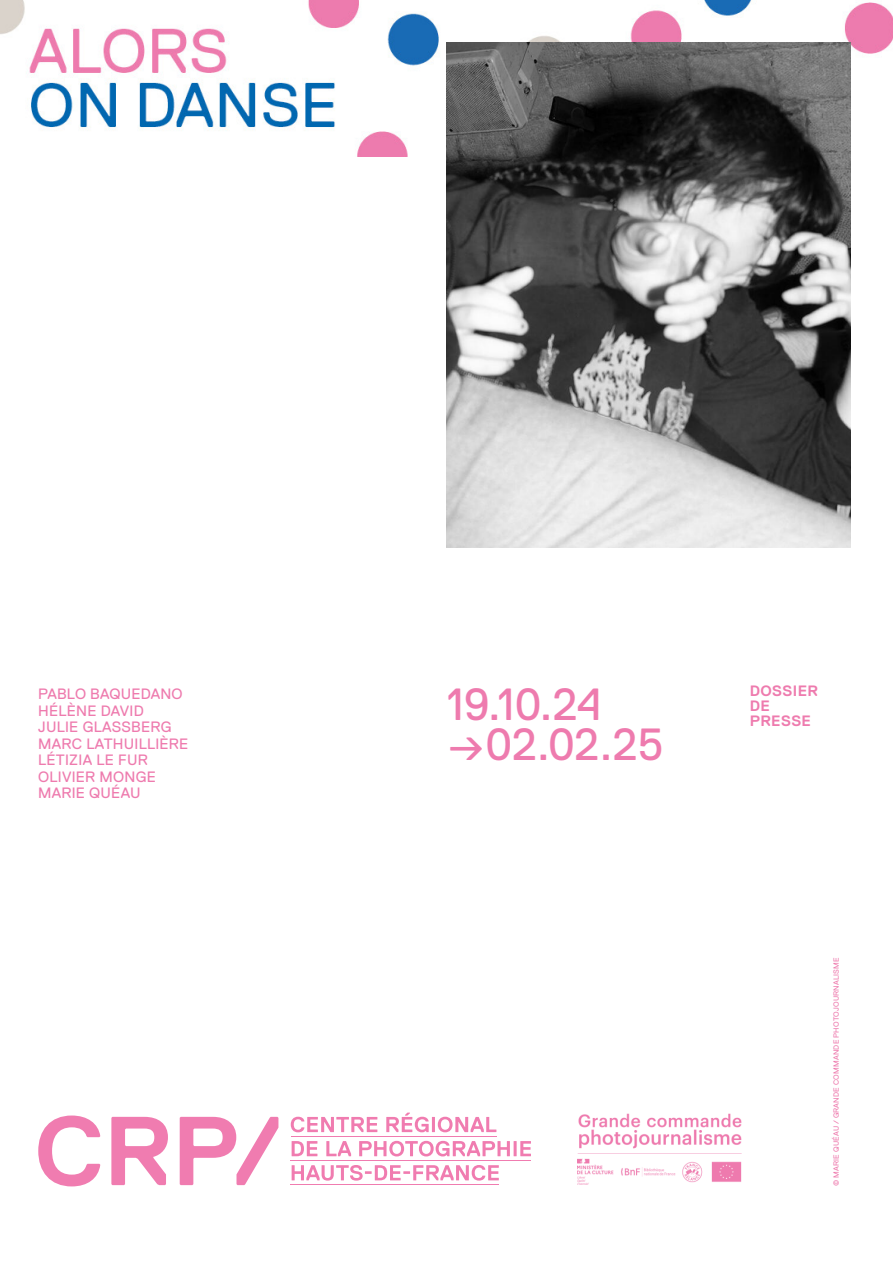
<style>
.page{position:relative;width:893px;height:1263px;background:#fff}
.page>*{position:absolute;margin:0;border:0;box-sizing:border-box;transform-origin:0 0}
.Texte_courant{font:45px "Replica Pro";color:#ee7bae}
.Texte_courant-2{font:15px "Replica Pro";letter-spacing:.015em;color:#ee7bae}
.Texte_courant-3{font:700 15px "Replica Pro";letter-spacing:.025em;color:#ee7bae}
.Texte_courant-4{font:7.5px "Replica Pro";letter-spacing:.025em;color:#ee7bae}
</style>
<div class="page">
<img style="left:0;top:0;width:893px;height:156px">
<img style="left:446px;top:43px;width:404px;height:504px">
<svg style="left:38px;top:1115px;width:62px;height:71px"></svg>
<svg style="left:111px;top:1117px;width:57px;height:68px"></svg>
<svg style="left:180px;top:1117px;width:98px;height:68px"></svg>
<hr style="left:291px;top:1185px;width:208px;height:1px;background:#f07cb0">
<svg style="left:292px;top:1165px;width:207px;height:15px"></svg>
<svg style="left:291px;top:1117px;width:86px;height:15px"></svg>
<svg style="left:386px;top:1112px;width:110px;height:20px"></svg>
<hr style="left:291px;top:1136px;width:206px;height:1px;background:#f07cb0">
<svg style="left:292px;top:1141px;width:25px;height:15px"></svg>
<svg style="left:326px;top:1141px;width:25px;height:15px"></svg>
<svg style="left:359px;top:1141px;width:172px;height:15px"></svg>
<hr style="left:291px;top:1160px;width:240px;height:1px;background:#f07cb0">
<img style="left:577px;top:1113px;width:165px;height:72px">
<p class="Texte_courant-2" style="left:38px;top:686px;width:146px">PABLO BAQUEDANO</p>
<p class="Texte_courant-2" style="left:38px;top:702px;width:107px">HÉLÈNE DAVID</p>
<p class="Texte_courant-2" style="left:38px;top:719px;width:135px">JULIE GLASSBERG</p>
<p class="Texte_courant-2" style="left:38px;top:735px;width:151px">MARC LATHUILLIÈRE</p>
<p class="Texte_courant-2" style="left:38px;top:752px;width:111px">LÉTIZIA LE FUR</p>
<p class="Texte_courant-2" style="left:38px;top:768px;width:119px">OLIVIER MONGE</p>
<p class="Texte_courant-2" style="left:38px;top:785px;width:104px">MARIE QUÉAU</p>
<p class="Texte_courant" style="left:447px;top:679px;width:157px">19.10.24</p>
<p class="Texte_courant" style="left:447px;top:720px;width:218px">→02.02.25</p>
<p class="Texte_courant-3" style="left:750px;top:683px;width:70px">DOSSIER</p>
<p class="Texte_courant-3" style="left:750px;top:698px;width:22px">DE</p>
<p class="Texte_courant-3" style="left:750px;top:713px;width:63px">PRESSE</p>
<p class="Texte_courant-4" style="left:832px;top:1186px;width:230px;rotate:-90deg">© MARIE QUÉAU / GRANDE COMMANDE PHOTOJOURNALISME</p>
</div>
